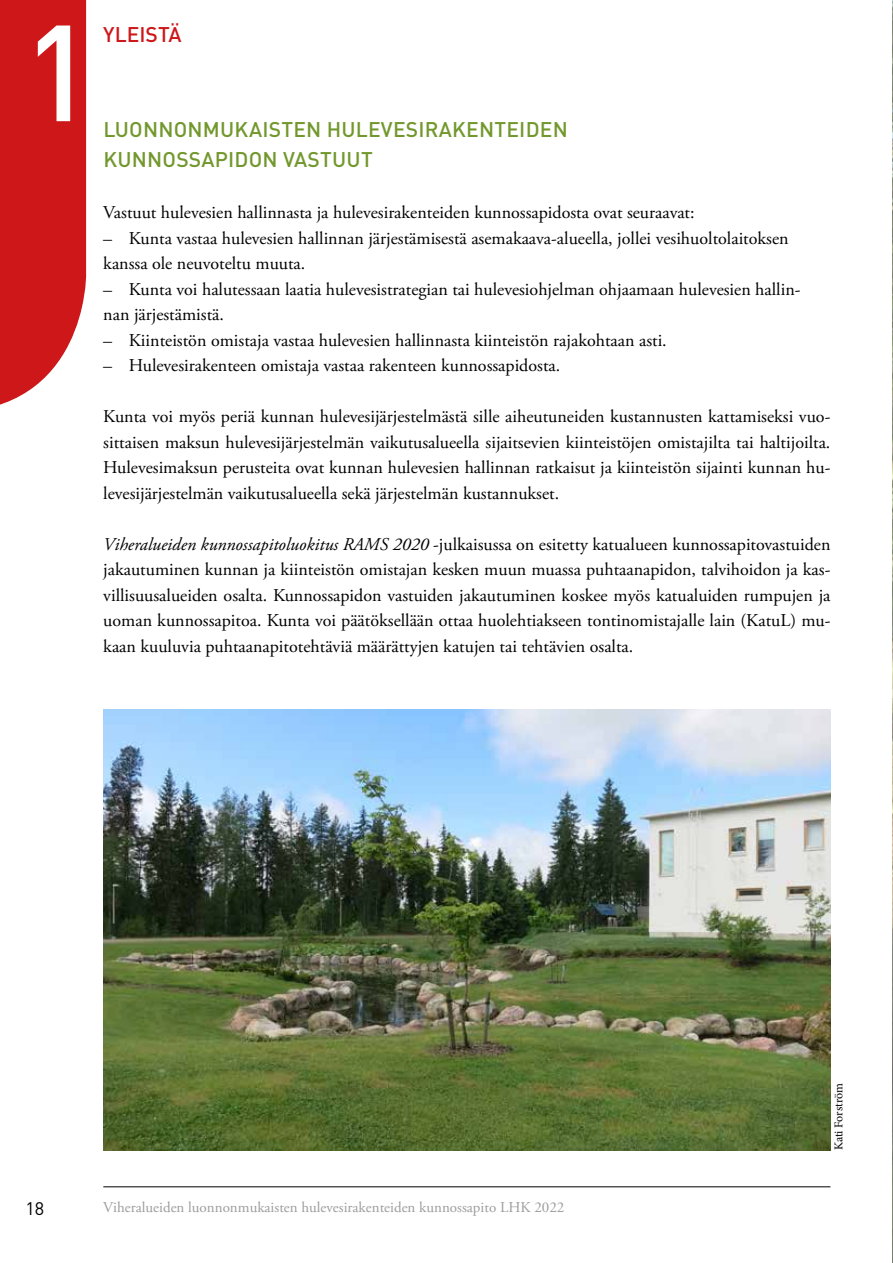
<style>
.page{position:relative;width:893px;height:1263px;background:#fff}
.page>*{position:absolute;margin:0;border:0;box-sizing:border-box;transform-origin:0 0}
.t1{font:500 21px/30px "DINOT";letter-spacing:.01em;color:#72982d}
.t2{font:500 21px "DINOT";color:#cd1719}
.t3{font:18px/25.5px "Adobe Garamond Pro";color:#000}
.t4{font:18px "DINOT";color:#000}
.t5{font:15px "Adobe Garamond Pro";color:#9d9d9c}
.t6{font:12px "Minion Pro";letter-spacing:-.01em;color:#000}
.s1{font-style:italic}
</style>
<div class="page">
<hr style="left:103px;top:1186px;width:727px;height:1px;background:#000">
<svg style="left:0;top:0;width:87px;height:405px;background:#d43739"></svg>
<img style="left:103px;top:709px;width:727px;height:441px">
<hr style="left:892px;top:0;width:1px;height:1263px;background:#283583">
<p class="t2" style="left:103px;top:21px;width:80px">YLEISTÄ</p>
<p class="t1" style="left:103px;top:114px;width:466px">LUONNONMUKAISTEN HULEVESIRAKENTEIDEN<br>KUNNOSSAPIDON VASTUUT</p>
<p class="t3" style="left:103px;top:200px;width:593px">Vastuut hulevesien hallinnasta ja hulevesirakenteiden kunnossapidosta ovat seuraavat:</p>
<p class="t3" style="left:103px;top:226px;width:687px">– Kunta vastaa hulevesien hallinnan järjestämisestä asemakaava-alueella, jollei vesihuoltolaitoksen kanssa ole neuvoteltu muuta.</p>
<p class="t3" style="left:103px;top:277px;width:699px">– Kunta voi halutessaan laatia hulevesistrategian tai hulevesiohjelman ohjaamaan hulevesien hallin&shy;nan järjestämistä.</p>
<p class="t3" style="left:103px;top:328px;width:565px">– Kiinteistön omistaja vastaa hulevesien hallinnasta kiinteistön rajakohtaan asti.</p>
<p class="t3" style="left:103px;top:353px;width:458px">– Hulevesirakenteen omistaja vastaa rakenteen kunnossapidosta.</p>
<p class="t3" style="left:103px;top:404px;width:729px;text-align:justify">Kunta voi myös periä kunnan hulevesijärjestelmästä sille aiheutuneiden kustannusten kattamiseksi vuo&shy;sittaisen maksun hulevesijärjestelmän vaikutusalueella sijaitsevien kiinteistöjen omistajilta tai haltijoilta.<br>Hulevesimaksun perusteita ovat kunnan hulevesien hallinnan ratkaisut ja kiinteistön sijainti kunnan hu&shy;levesijärjestelmän vaikutusalueella sekä järjestelmän kustannukset.</p>
<p class="t3" style="left:103px;top:532px;width:729px;text-align:justify"><span class="s1">Viheralueiden kunnossapitoluokitus RAMS 2020</span> -julkaisussa on esitetty katualueen kunnossapitovastuiden jakautuminen kunnan ja kiinteistön omistajan kesken muun muassa puhtaanapidon, talvihoidon ja kas&shy;villisuusalueiden osalta. Kunnossapidon vastuiden jakautuminen koskee myös katualuiden rumpujen ja uoman kunnossapitoa. Kunta voi päätöksellään ottaa huolehtiakseen tontinomistajalle lain (KatuL) mu&shy;kaan kuuluvia puhtaanapitotehtäviä määrättyjen katujen tai tehtävien osalta.</p>
<p class="t4" style="left:26px;top:1197px;width:20px">18</p>
<p class="t5" style="left:103px;top:1198px;width:462px">Viheralueiden luonnonmukaisten hulevesirakenteiden kunnossapito LHK 2022</p>
<p class="t6" style="left:830px;top:1150px;width:69px;rotate:-90deg">Kati Forström</p>
</div>
